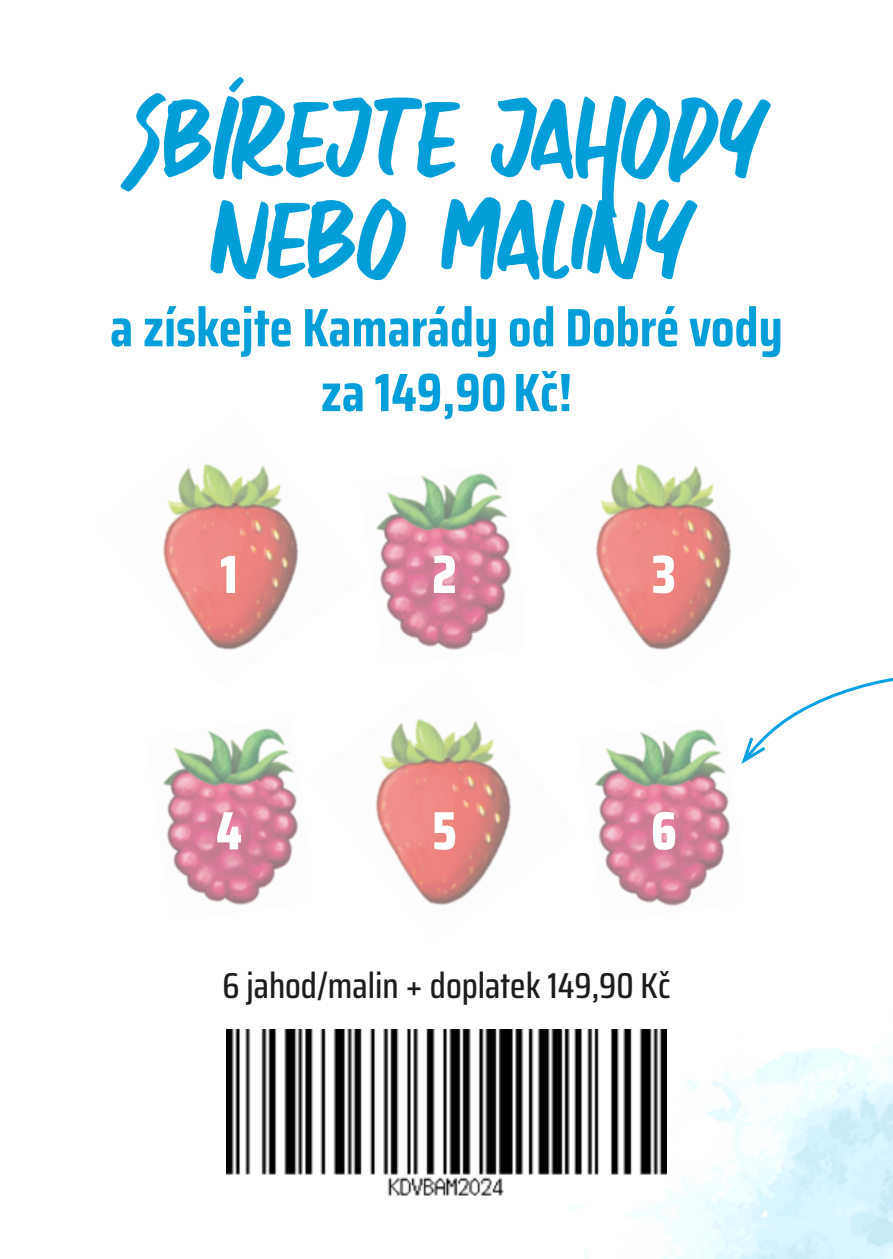
<style>
.page{position:relative;width:893px;height:1259px;background:#fff}
.page>*{position:absolute;margin:0;border:0;box-sizing:border-box;transform-origin:0 0}
.t1{font:84px/100.8px "Rosheila";color:#019eda;text-align:center}
.t2{font:700 54px/64.8px "Saira Condensed";color:#019eda;text-align:center}
.t3{font:800 54px "Saira Condensed";color:#fff}
.t4{font:500 36px "Saira Condensed";color:#1d1d1b}
</style>
<div class="page">
<img style="left:163px;top:463px;width:136px;height:187px">
<img style="left:595px;top:463px;width:137px;height:187px">
<img style="left:375px;top:719px;width:136px;height:186px">
<img style="left:376px;top:473px;width:136px;height:177px">
<img style="left:163px;top:728px;width:136px;height:178px">
<img style="left:594px;top:729px;width:137px;height:177px">
<svg style="left:741px;top:677px;width:152px;height:87px"></svg>
<img style="left:226px;top:1029px;width:441px;height:167px">
<h1 class="t1" style="left:137px;top:83px;width:621px">SBÍREJ TE JAHOD Y<br>NEBO MALINY</h1>
<p class="t2" style="left:110px;top:294px;width:674px">a získejte Kamarády od Dobré vody za 149,90 Kč!</p>
<p class="t3" style="left:220px;top:533px;width:19px">1</p>
<p class="t3" style="left:216px;top:789px;width:27px">4</p>
<p class="t3" style="left:432px;top:533px;width:26px">2</p>
<p class="t3" style="left:432px;top:789px;width:26px">5</p>
<p class="t3" style="left:652px;top:533px;width:25px">3</p>
<p class="t3" style="left:651px;top:789px;width:27px">6</p>
<p class="t4" style="left:222px;top:958px;width:450px">6 jahod/malin + doplatek 149,90 Kč</p>
</div>
